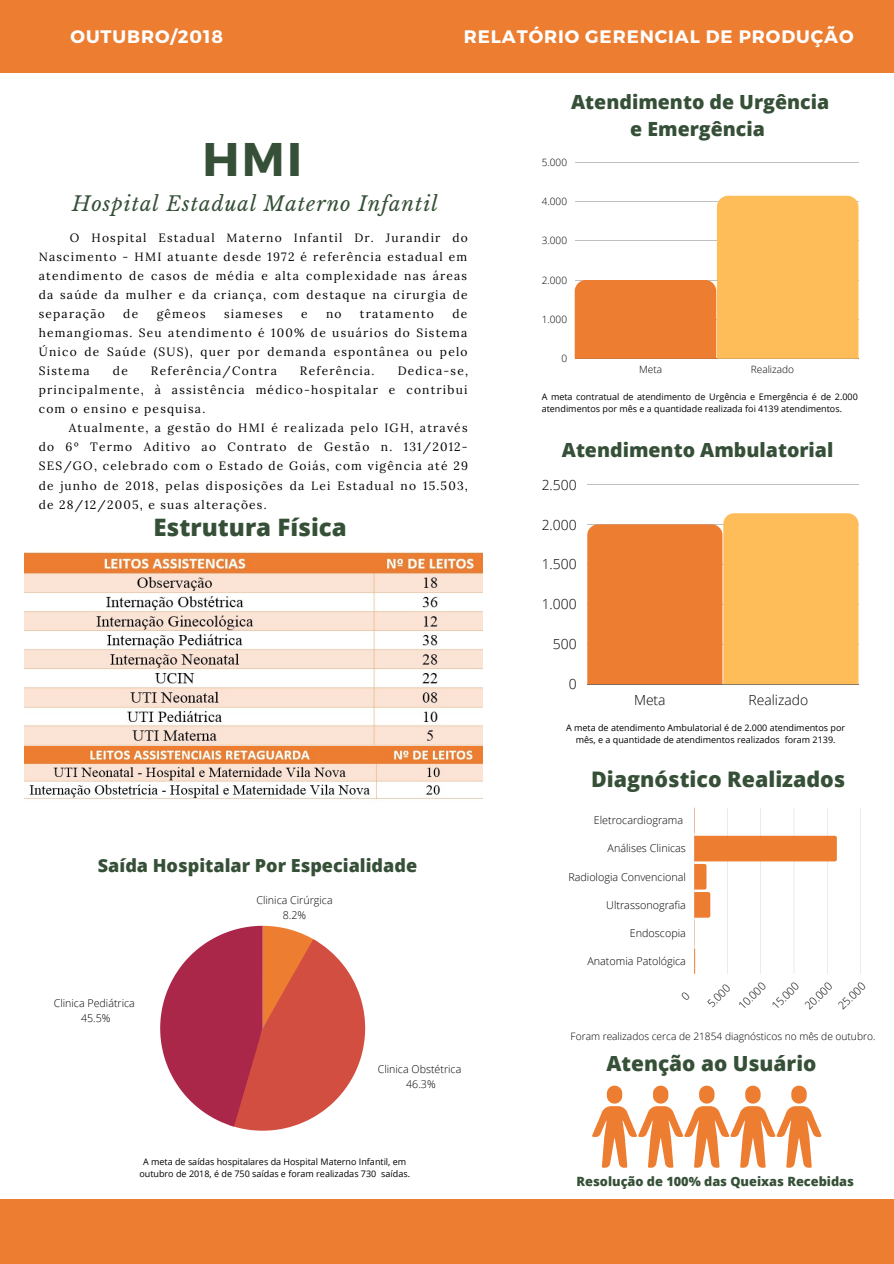
<style>
.page{position:relative;width:894px;height:1264px;background:#fff}
.page>*{position:absolute;margin:0;border:0;box-sizing:border-box;transform-origin:0 0}
.t1{font:700 47.1px "Montserrat";color:#365038}
.t2{font:800 24px "Open Sans";color:#365038}
.t3{font:800 21.45px "Open Sans";color:#365038}
.t4{font:800 20.85px "Open Sans";color:#365038}
.t5{font:italic 20.1px "Libre Baskerville";letter-spacing:.05em;color:#365038}
.t6{font:800 19.5px/27px "Open Sans";color:#365038;text-align:center}
.t7{font:700 18px "Montserrat";letter-spacing:.05em;color:#fff}
.t8{font:800 18px "Open Sans";color:#365038}
.t9{font:300 13.95px "Open Sans";color:#000}
.t10{font:800 12.75px "Open Sans";color:#365038}
.t11{font:12px/19px "Lora";letter-spacing:.1em;color:#000;text-align:justify}
.t12{font:300 10.8px "Open Sans";color:#000}
.t13{font:300 10.65px "Open Sans";color:#000}
.t14{font:300 10.2px "Open Sans";color:#000}
.t15{font:300 10.05px "Open Sans";color:#000}
.t16{font:9px/12px "Open Sans";color:#000}
</style>
<div class="page">
<div style="left:0;top:0;width:893px;height:72px;background:#ed7d31"></div>
<div style="left:0;top:1199px;width:893px;height:64px;background:#ed7d31"></div>
<svg style="left:160px;top:925px;width:205px;height:205px"></svg>
<hr style="left:574px;top:162px;width:284px;height:1px;background:#000">
<svg style="left:574px;top:196px;width:284px;height:163px"></svg>
<hr style="left:587px;top:484px;width:271px;height:1px;background:#000">
<hr style="left:587px;top:684px;width:271px;height:1px;background:#000">
<svg style="left:587px;top:513px;width:271px;height:171px;background:#f6a14d"></svg>
<hr style="left:693px;top:807px;width:1px;height:166px;background:#000">
<hr style="left:860px;top:807px;width:1px;height:166px;background:#000">
<svg style="left:694px;top:807px;width:142px;height:166px"></svg>
<svg style="left:592px;top:1085px;width:229px;height:82px"></svg>
<img style="left:24px;top:551px;width:458px;height:249px">
<p class="t7" style="left:71px;top:25px;width:154px">OUTUBRO/2018</p>
<p class="t7" style="left:463px;top:25px;width:391px">RELATÓRIO GERENCIAL DE PRODUÇÃO</p>
<p class="t1" style="left:202px;top:128px;width:101px">HMI</p>
<p class="t5" style="left:72px;top:191px;width:367px">Hospital Estadual Materno Infantil</p>
<p class="t11" style="left:39px;top:228px;width:430px;text-indent:31px">O Hospital Estadual Materno Infantil Dr. Jurandir do Nascimento - HMI atuante desde 1972 é referência estadual em atendimento de casos de média e alta complexidade nas áreas da saúde da mulher e da criança, com destaque na cirurgia de separação</p>
<p class="t11" style="left:123px;top:304px;width:16px">de</p>
<p class="t11" style="left:157px;top:304px;width:50px">gêmeos</p>
<p class="t11" style="left:224px;top:304px;width:60px">siameses</p>
<p class="t11" style="left:301px;top:304px;width:8px">e</p>
<p class="t11" style="left:326px;top:304px;width:17px">no</p>
<p class="t11" style="left:360px;top:304px;width:75px">tratamento</p>
<p class="t11" style="left:39px;top:304px;width:430px;text-indent:413px">de hemangiomas. Seu atendimento é 100% de usuários do Sistema Único de Saúde (SUS), quer por demanda espontânea ou pelo Sistema</p>
<p class="t11" style="left:113px;top:361px;width:16px">de</p>
<p class="t11" style="left:151px;top:361px;width:127px">Referência/Contra</p>
<p class="t11" style="left:300px;top:361px;width:76px">Referência.</p>
<p class="t11" style="left:39px;top:361px;width:431px;text-indent:359px">Dedica-se, principalmente, à assistência médico-hospitalar e contribui com o ensino e pesquisa.</p>
<p class="t11" style="left:39px;top:418px;width:430px;text-indent:30px">Atualmente, a gestão do HMI é realizada pelo IGH, através do 6º Termo Aditivo ao Contrato de Gestão n. 131/2012- SES/GO, celebrado com o Estado de Goiás, com vigência até 29 de junho de 2018, pelas disposições da Lei Estadual no 15.503, de 28/12/2005, e suas alterações.</p>
<p class="t2" style="left:153px;top:510px;width:195px">Estrutura Física</p>
<p class="t8" style="left:98px;top:852px;width:321px">Saída Hospitalar Por Especialidade</p>
<p class="t13" style="left:54px;top:995px;width:83px">Clinica Pediátrica</p>
<p class="t13" style="left:81px;top:1010px;width:31px">45.5%</p>
<p class="t13" style="left:256px;top:892px;width:78px">Clinica Cirúrgica</p>
<p class="t13" style="left:283px;top:907px;width:25px">8.2%</p>
<p class="t13" style="left:377px;top:1061px;width:85px">Clinica Obstétrica</p>
<p class="t13" style="left:406px;top:1076px;width:31px">46.3%</p>
<p class="t16" style="left:143px;top:1155px;width:264px">A meta de saídas hospitalares da Hospital Materno Infantil, em</p>
<p class="t16" style="left:139px;top:1167px;width:272px">outubro de 2018, é de 750 saídas e foram realizadas 730 saídas.</p>
<p class="t6" style="left:571px;top:88px;width:259px">Atendimento de Urgência e Emergência</p>
<p class="t15" style="left:541px;top:155px;width:27px">5.000</p>
<p class="t15" style="left:541px;top:194px;width:27px">4.000</p>
<p class="t15" style="left:541px;top:233px;width:27px">3.000</p>
<p class="t15" style="left:541px;top:273px;width:27px">2.000</p>
<p class="t15" style="left:541px;top:312px;width:27px">1.000</p>
<p class="t15" style="left:561px;top:351px;width:7px">0</p>
<p class="t15" style="left:639px;top:362px;width:24px">Meta</p>
<p class="t15" style="left:750px;top:362px;width:45px">Realizado</p>
<p class="t16" style="left:541px;top:390px;width:317px">A meta contratual de atendimento de Urgência e Emergência é de 2.000 atendimentos por mês e a quantidade realizada foi 4139 atendimentos.</p>
<p class="t6" style="left:561px;top:436px;width:273px">Atendimento Ambulatorial</p>
<p class="t9" style="left:541px;top:474px;width:36px">2.500</p>
<p class="t9" style="left:541px;top:514px;width:36px">2.000</p>
<p class="t9" style="left:541px;top:554px;width:36px">1.500</p>
<p class="t9" style="left:541px;top:594px;width:36px">1.000</p>
<p class="t9" style="left:552px;top:634px;width:25px">500</p>
<p class="t9" style="left:568px;top:674px;width:9px">0</p>
<p class="t9" style="left:633px;top:689px;width:33px">Meta</p>
<p class="t9" style="left:748px;top:689px;width:61px">Realizado</p>
<p class="t16" style="left:566px;top:721px;width:280px;text-align:center">A meta de atendimento Ambulatorial é de 2.000 atendimentos por mês, e a quantidade de atendimentos realizados foram 2139.</p>
<p class="t3" style="left:591px;top:763px;width:255px">Diagnóstico Realizados</p>
<p class="t12" style="left:593px;top:812px;width:91px">Eletrocardiograma</p>
<p class="t12" style="left:607px;top:841px;width:80px">Análises Clinicas</p>
<p class="t12" style="left:568px;top:869px;width:119px">Radiologia Convencional</p>
<p class="t12" style="left:606px;top:897px;width:81px">Ultrassonografia</p>
<p class="t12" style="left:629px;top:925px;width:58px">Endoscopia</p>
<p class="t12" style="left:587px;top:953px;width:100px">Anatomia Patológica</p>
<p class="t12" style="left:734px;top:1002px;width:23px;rotate:-45deg">10.0</p>
<p class="t12" style="left:768px;top:1002px;width:23px;rotate:-45deg">15.0</p>
<p class="t12" style="left:801px;top:1002px;width:23px;rotate:-45deg">20.0</p>
<p class="t12" style="left:834px;top:1002px;width:23px;rotate:-45deg">25.0</p>
<p class="t14" style="left:570px;top:1028px;width:306px">Foram realizados cerca de 21854 diagnósticos no mês de outubro.</p>
<p class="t4" style="left:606px;top:1048px;width:211px">Atenção ao Usuário</p>
<p class="t10" style="left:576px;top:1171px;width:279px">Resolução de 100% das Queixas Recebidas</p>
</div>
